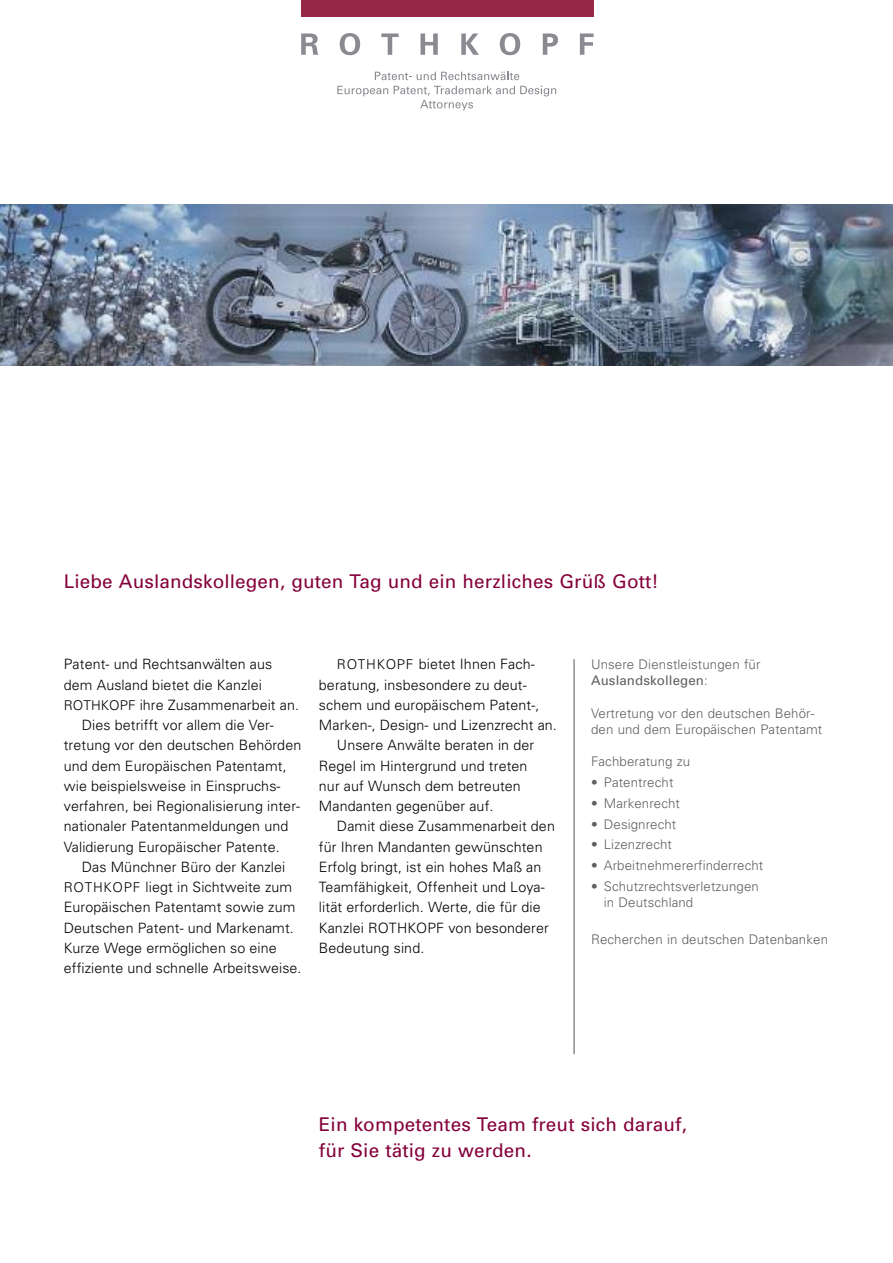
<style>
.page{position:relative;width:893px;height:1263px;background:#fff}
.page>*{position:absolute;margin:0;border:0;box-sizing:border-box;transform-origin:0 0}
.t1{font:18.9px/25.5px "Univers";letter-spacing:.01em;color:#84003a}
.t2{font:300 14.25px "Univers";letter-spacing:.01em;color:#000}
.t3{font:300 13.2px/16.2px "Univers";letter-spacing:.01em;color:#5f5f5f}
.s1{font-size:13.5px}
.s2{font-weight:400}
</style>
<div class="page">
<hr style="left:573px;top:659px;width:2px;height:395px;background:#5f5f5f">
<div style="left:301px;top:0;width:292px;height:17px;background:#952846"></div>
<svg style="left:301px;top:33px;width:17px;height:22px"></svg>
<svg style="left:340px;top:33px;width:20px;height:22px"></svg>
<svg style="left:381px;top:33px;width:18px;height:22px"></svg>
<svg style="left:421px;top:33px;width:17px;height:22px"></svg>
<svg style="left:461px;top:33px;width:18px;height:22px"></svg>
<svg style="left:500px;top:33px;width:20px;height:22px"></svg>
<svg style="left:543px;top:33px;width:15px;height:22px"></svg>
<svg style="left:580px;top:33px;width:14px;height:22px"></svg>
<svg style="left:375px;top:72px;width:144px;height:8px"></svg>
<svg style="left:337px;top:86px;width:51px;height:10px"></svg>
<svg style="left:394px;top:86px;width:162px;height:24px"></svg>
<img style="left:0;top:204px;width:893px;height:162px">
<h1 class="t1" style="left:64px;top:570px;width:597px">Liebe Auslandskollegen, guten Tag und ein herzliches Grüß Gott!</h1>
<p class="t2" style="left:64px;top:659px;width:210px">Patent- und Rechtsanwälten aus</p>
<p class="t2" style="left:64px;top:679px;width:200px">dem Ausland bietet die Kanzlei</p>
<p class="t2" style="left:64px;top:700px;width:237px"><span class="s1">ROTHKOPF</span> ihre Zusammenarbeit an.</p>
<p class="t2" style="left:82px;top:720px;width:194px">Dies betrifft vor allem die Ver-</p>
<p class="t2" style="left:64px;top:740px;width:239px">tretung vor den deutschen Behörden</p>
<p class="t2" style="left:64px;top:760px;width:224px">und dem Europäischen Patentamt,</p>
<p class="t2" style="left:64px;top:781px;width:218px">wie beispielsweise in Einspruchs-</p>
<p class="t2" style="left:64px;top:801px;width:238px">verfahren, bei Regionalisierung inter-</p>
<p class="t2" style="left:64px;top:821px;width:226px">nationaler Patentanmeldungen und</p>
<p class="t2" style="left:64px;top:841px;width:217px">Validierung Europäischer Patente.</p>
<p class="t2" style="left:82px;top:862px;width:205px">Das Münchner Büro der Kanzlei</p>
<p class="t2" style="left:64px;top:882px;width:230px"><span class="s1">ROTHKOPF</span> liegt in Sichtweite zum</p>
<p class="t2" style="left:64px;top:902px;width:233px">Europäischen Patentamt sowie zum</p>
<p class="t2" style="left:64px;top:922px;width:232px">Deutschen Patent- und Markenamt.</p>
<p class="t2" style="left:64px;top:943px;width:215px">Kurze Wege ermöglichen so eine</p>
<p class="t2" style="left:64px;top:963px;width:239px">effiziente und schnelle Arbeitsweise.</p>
<p class="t2" style="left:337px;top:659px;width:199px"><span class="s1">ROTHKOPF</span> bietet Ihnen Fach-</p>
<p class="t2" style="left:319px;top:679px;width:209px">beratung, insbesondere zu deut-</p>
<p class="t2" style="left:319px;top:700px;width:222px">schem und europäischem Patent-,</p>
<p class="t2" style="left:319px;top:720px;width:239px">Marken-, Design- und Lizenzrecht an.</p>
<p class="t2" style="left:337px;top:740px;width:199px">Unsere Anwälte beraten in der</p>
<p class="t2" style="left:319px;top:760px;width:210px">Regel im Hintergrund und treten</p>
<p class="t2" style="left:319px;top:781px;width:203px">nur auf Wunsch dem betreuten</p>
<p class="t2" style="left:319px;top:801px;width:176px">Mandanten gegenüber auf.</p>
<p class="t2" style="left:337px;top:821px;width:220px">Damit diese Zusammenarbeit den</p>
<p class="t2" style="left:319px;top:841px;width:225px">für Ihren Mandanten gewünschten</p>
<p class="t2" style="left:319px;top:862px;width:224px">Erfolg bringt, ist ein hohes Maß an</p>
<p class="t2" style="left:319px;top:882px;width:227px">Teamfähigkeit, Offenheit und Loya-</p>
<p class="t2" style="left:319px;top:902px;width:223px">lität erforderlich. Werte, die für die</p>
<p class="t2" style="left:319px;top:922px;width:232px">Kanzlei ROTHKOPF von besonderer</p>
<p class="t2" style="left:319px;top:943px;width:107px">Bedeutung sind.</p>
<p class="t3" style="left:591px;top:657px;width:171px">Unsere Dienstleistungen für<br><span class="s2">Auslandskollegen</span>:</p>
<p class="t3" style="left:591px;top:706px;width:233px">Vertretung vor den deutschen Behör&shy;den und dem Europäischen Patentamt</p>
<p class="t3" style="left:591px;top:755px;width:101px">Fachberatung zu</p>
<p class="t3" style="left:591px;top:775px;width:84px">• Patentrecht</p>
<p class="t3" style="left:591px;top:796px;width:90px">• Markenrecht</p>
<p class="t3" style="left:591px;top:817px;width:87px">• Designrecht</p>
<p class="t3" style="left:591px;top:838px;width:82px">• Lizenzrecht</p>
<p class="t3" style="left:591px;top:858px;width:174px">• Arbeitnehmererfinderrecht</p>
<p class="t3" style="left:604px;top:879px;width:157px;text-indent:-13px">• Schutzrechtsverletzungen in Deutschland</p>
<p class="t3" style="left:591px;top:933px;width:238px">Recherchen in deutschen Datenbanken</p>
<h1 class="t1" style="left:319px;top:1113px;width:370px">Ein kompetentes Team freut sich darauf, für Sie tätig zu werden.</h1>
</div>
